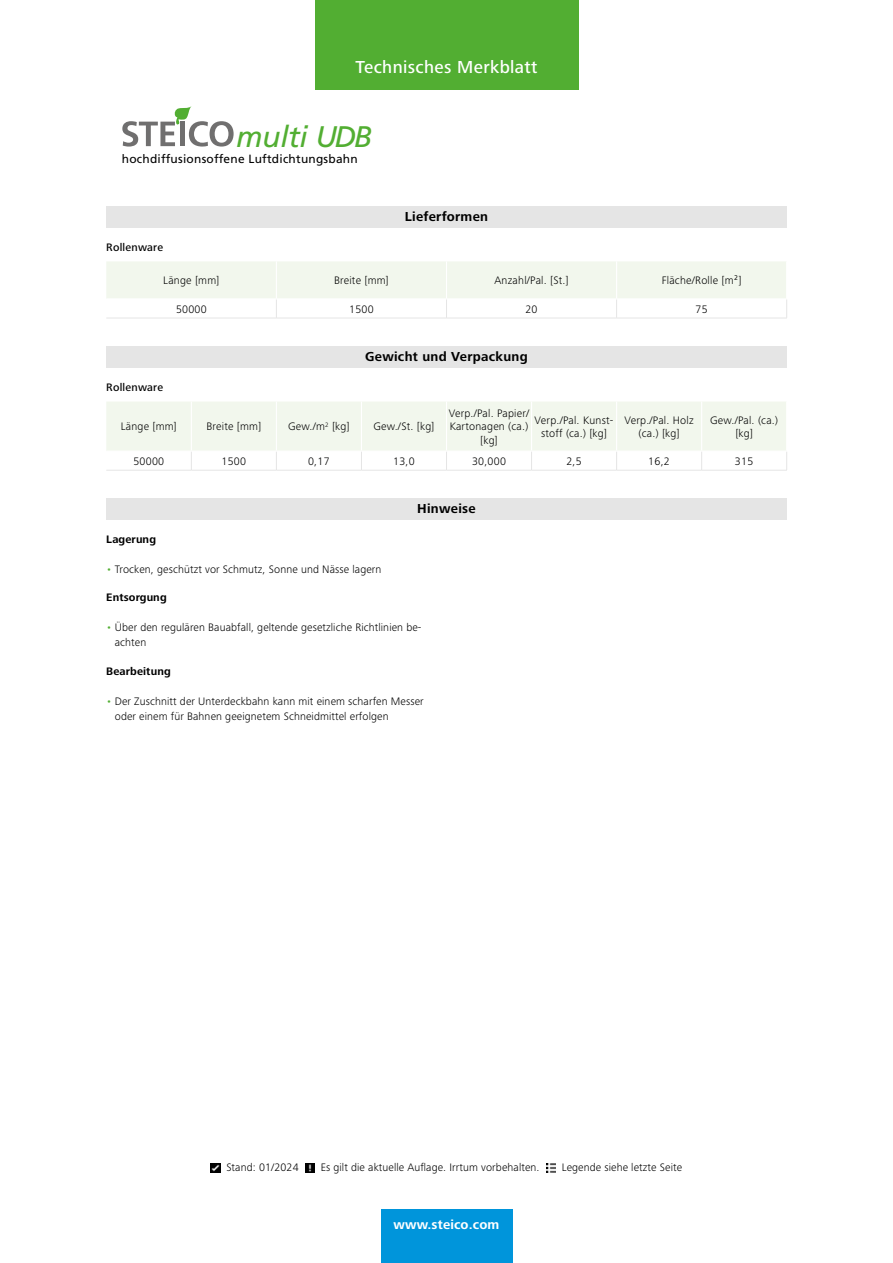
<style>
.page{position:relative;width:893px;height:1263px;background:#fff}
.page>*{position:absolute;margin:0;border:0;box-sizing:border-box;transform-origin:0 0}
.t1{font:italic 29.7px "Frutiger";letter-spacing:-.01em;color:#52ae32}
.t2{font:500 18px "Frutiger Next LTW1 G";letter-spacing:.02em;color:#fff}
.t3{font:700 13.5px "Frutiger Next LTW1 G";letter-spacing:.02em;color:#000}
.t4{font:700 13.5px "Frutiger Next LTW1 G";letter-spacing:.01em;color:#fff}
.t5{font:12px "Frutiger";letter-spacing:.02em;color:#000}
.t6{font:300 11.25px/13.5px "Frutiger Next LTW1 G";letter-spacing:.01em;color:#000;text-align:center}
.t7{font:700 11.25px "Frutiger Next LTW1 G";letter-spacing:.01em;color:#000}
.t8{font:500 11.25px "Frutiger Next LTW1 G";letter-spacing:.02em;color:#000}
.s1{color:#52ae32}
</style>
<div class="page">
<svg style="left:122px;top:106px;width:112px;height:41px"></svg>
<div style="left:106px;top:206px;width:681px;height:21px;background:#e5e5e5"></div>
<svg style="left:106px;top:261px;width:681px;height:57px"></svg>
<hr style="left:106px;top:318px;width:170px;height:1px;background:#e5e5e5">
<hr style="left:276px;top:318px;width:170px;height:1px;background:#e5e5e5">
<hr style="left:446px;top:318px;width:171px;height:1px;background:#e5e5e5">
<hr style="left:617px;top:318px;width:170px;height:1px;background:#e5e5e5">
<div style="left:106px;top:346px;width:681px;height:22px;background:#e5e5e5"></div>
<svg style="left:106px;top:402px;width:681px;height:68px"></svg>
<hr style="left:106px;top:470px;width:85px;height:1px;background:#e5e5e5">
<hr style="left:191px;top:470px;width:85px;height:1px;background:#e5e5e5">
<hr style="left:276px;top:470px;width:85px;height:1px;background:#e5e5e5">
<hr style="left:361px;top:470px;width:85px;height:1px;background:#e5e5e5">
<hr style="left:446px;top:470px;width:86px;height:1px;background:#e5e5e5">
<hr style="left:532px;top:470px;width:85px;height:1px;background:#e5e5e5">
<hr style="left:617px;top:470px;width:85px;height:1px;background:#e5e5e5">
<hr style="left:702px;top:470px;width:85px;height:1px;background:#e5e5e5">
<div style="left:106px;top:499px;width:681px;height:21px;background:#e5e5e5"></div>
<div style="left:315px;top:0;width:263px;height:89px;background:#52ae32"></div>
<div style="left:381px;top:1210px;width:131px;height:53px;background:#0095db"></div>
<svg style="left:211px;top:1163px;width:9px;height:9px"></svg>
<svg style="left:305px;top:1163px;width:9px;height:9px"></svg>
<svg style="left:546px;top:1163px;width:9px;height:9px"></svg>
<h2 class="t2" style="left:355px;top:56px;width:184px">Technisches Merkblatt</h2>
<h1 class="t1" style="left:236px;top:119px;width:137px">multi UDB</h1>
<p class="t5" style="left:122px;top:151px;width:237px">hochdiffusionsoffene Luftdichtungsbahn</p>
<p class="t8" style="left:106px;top:240px;width:58px">Rollenware</p>
<p class="t3" style="left:405px;top:209px;width:85px">Lieferformen</p>
<p class="t6" style="left:163px;top:274px;width:58px">Länge [mm]</p>
<p class="t6" style="left:334px;top:274px;width:56px">Breite [mm]</p>
<p class="t6" style="left:494px;top:274px;width:76px">Anzahl/Pal. [St.]</p>
<p class="t6" style="left:662px;top:274px;width:81px">Fläche/Rolle [m²]</p>
<p class="t6" style="left:176px;top:302px;width:32px">50000</p>
<p class="t6" style="left:349px;top:302px;width:26px">1500</p>
<p class="t6" style="left:525px;top:302px;width:14px">20</p>
<p class="t6" style="left:695px;top:302px;width:14px">75</p>
<p class="t3" style="left:365px;top:349px;width:164px">Gewicht und Verpackung</p>
<p class="t8" style="left:106px;top:380px;width:58px">Rollenware</p>
<p class="t6" style="left:121px;top:420px;width:58px">Länge [mm]</p>
<p class="t6" style="left:206px;top:420px;width:56px">Breite [mm]</p>
<p class="t6" style="left:288px;top:420px;width:63px">Gew./m<sup>2</sup> [kg]</p>
<p class="t6" style="left:373px;top:420px;width:62px">Gew./St. [kg]</p>
<p class="t6" style="left:449px;top:406px;width:82px">Verp./Pal. Papier/<br>Kartonagen (ca.) [kg]</p>
<p class="t6" style="left:535px;top:413px;width:80px">Verp./Pal. Kunst&shy;stoff (ca.) [kg]</p>
<p class="t6" style="left:624px;top:413px;width:71px">Verp./Pal. Holz (ca.) [kg]</p>
<p class="t6" style="left:710px;top:413px;width:69px">Gew./Pal. (ca.) [kg]</p>
<p class="t6" style="left:133px;top:454px;width:32px">50000</p>
<p class="t6" style="left:222px;top:454px;width:26px">1500</p>
<p class="t6" style="left:308px;top:454px;width:23px">0,17</p>
<p class="t6" style="left:393px;top:454px;width:23px">13,0</p>
<p class="t6" style="left:472px;top:454px;width:35px">30,000</p>
<p class="t6" style="left:566px;top:454px;width:17px">2,5</p>
<p class="t6" style="left:648px;top:454px;width:23px">16,2</p>
<p class="t6" style="left:735px;top:454px;width:20px">315</p>
<p class="t3" style="left:417px;top:501px;width:60px">Hinweise</p>
<p class="t7" style="left:106px;top:533px;width:51px">Lagerung</p>
<p class="t6" style="left:106px;top:562px;width:277px"><span class="s1">•</span> Trocken, geschützt vor Schmutz, Sonne und Nässe lagern</p>
<p class="t7" style="left:106px;top:591px;width:62px">Entsorgung</p>
<p class="t6" style="left:115px;top:620px;width:308px;line-height:15px;text-align:left;text-indent:-9px"><span class="s1">•</span> Über den regulären Bauabfall, geltende gesetzliche Richtlinien be&shy;achten</p>
<p class="t7" style="left:106px;top:664px;width:66px">Bearbeitung</p>
<p class="t6" style="left:115px;top:693px;width:310px;line-height:15px;text-align:left;text-indent:-9px"><span class="s1">•</span> Der Zuschnitt der Unterdeckbahn kann mit einem scharfen Messer oder einem für Bahnen geeignetem Schneidmittel erfolgen</p>
<p class="t6" style="left:226px;top:1161px;width:74px">Stand: 01/2024</p>
<p class="t6" style="left:321px;top:1161px;width:220px">Es gilt die aktuelle Auflage. Irrtum vorbehalten.</p>
<p class="t6" style="left:562px;top:1161px;width:122px">Legende siehe letzte Seite</p>
<p class="t4" style="left:394px;top:1217px;width:107px">www.steico.com</p>
</div>
